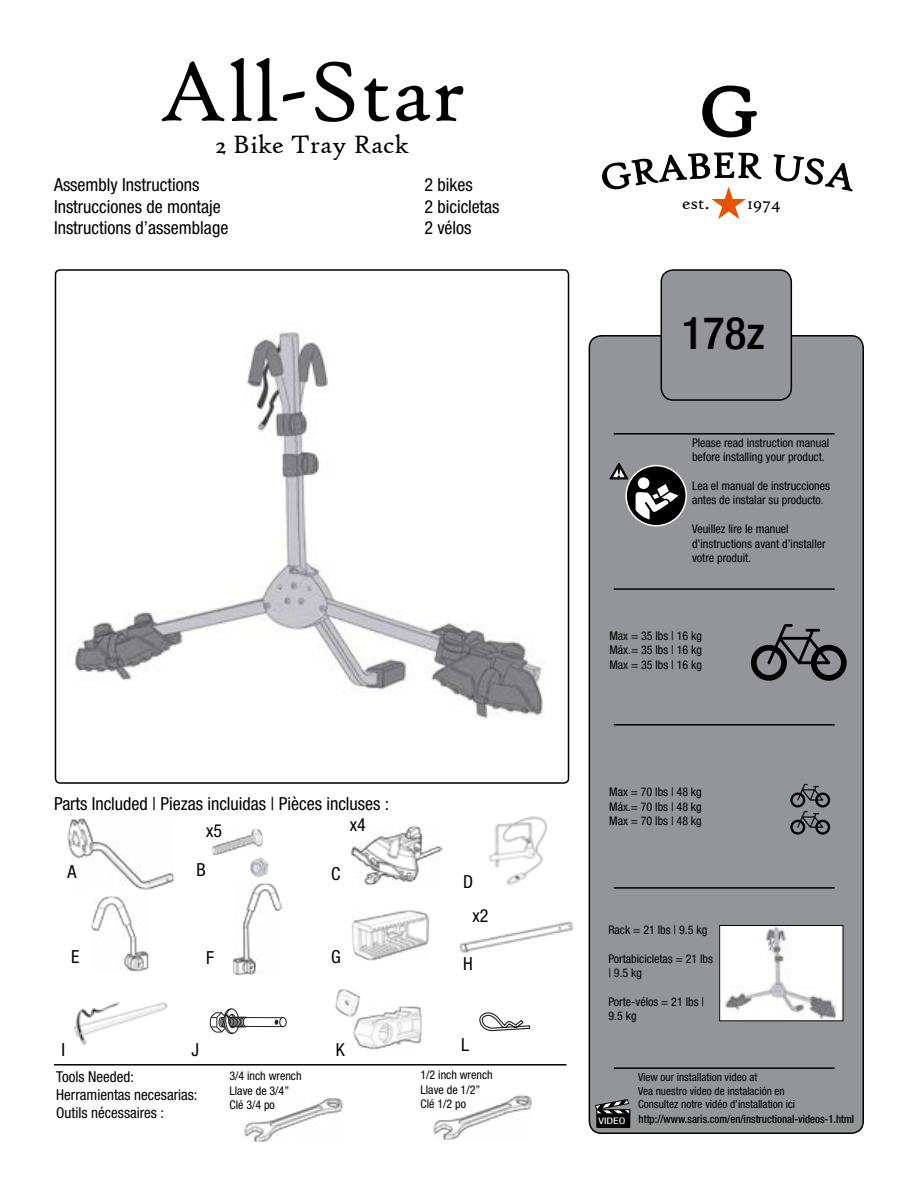
<style>
.page{position:relative;width:918px;height:1188px;background:#fff}
.page>*{position:absolute;margin:0;border:0;box-sizing:border-box;transform-origin:0 0}
.t1{font:90px "High Tower Text";color:#000}
.t2{font:500 condensed 45px "Helvetica Neue LT Std";color:#000}
.t3{font:27px "High Tower Text";color:#000}
.t4{font:19.2px "High Tower Text";color:#000}
.t5{font:condensed 18px/21.6px "Helvetica Neue LT Std";color:#000}
.t6{font:condensed 15px/18px "Helvetica Neue LT Std";color:#000}
.t7{font:condensed 12px/14.4px "Helvetica Neue LT Std";color:#000}
.t8{font:500 condensed 11.4px "Helvetica Neue LT Std";color:#000;scale:.94 1}
.t9{font:condensed 11.25px/13.5px "Helvetica Neue LT Std";color:#000}
.s1{font-weight:400;font-size:9px;color:#fff}
</style>
<div class="page">
<svg style="left:773px;top:154px;width:80px;height:38px"></svg>
<svg style="left:602px;top:85px;width:160px;height:134px"></svg>
<img style="left:74px;top:332px;width:471px;height:387px">
<div style="left:55px;top:269px;width:514px;height:515px;border:2px solid #000;border-radius:4px"></div>
<img style="left:67px;top:818px;width:108px;height:72px">
<img style="left:250px;top:858px;width:19px;height:20px">
<img style="left:351px;top:826px;width:91px;height:60px">
<img style="left:489px;top:817px;width:59px;height:69px">
<img style="left:91px;top:896px;width:58px;height:76px">
<img style="left:232px;top:883px;width:51px;height:92px">
<img style="left:351px;top:910px;width:79px;height:51px">
<img style="left:352px;top:1006px;width:70px;height:44px">
<img style="left:459px;top:921px;width:115px;height:32px">
<div style="left:589px;top:336px;width:274px;height:797px;background:#949598;border-radius:12px"></div>
<div style="left:589px;top:335px;width:275px;height:799px;border:2px solid #000;border-radius:12px"></div>
<div style="left:661px;top:270px;width:130px;height:130px;background:#949598;border-radius:12px"></div>
<div style="left:661px;top:269px;width:131px;height:132px;border:2px solid #000;border-radius:12px"></div>
<svg style="left:626px;top:466px;width:60px;height:60px"></svg>
<div style="left:625px;top:465px;width:62px;height:62px;border:2px solid #fff;border-radius:50%"></div>
<svg style="left:609px;top:462px;width:74px;height:60px"></svg>
<svg style="left:751px;top:624px;width:96px;height:57px"></svg>
<svg style="left:790px;top:784px;width:40px;height:51px"></svg>
<div style="left:597px;top:1110px;width:33px;height:17px;background:#000"></div>
<div style="left:596px;top:1109px;width:34px;height:19px;border:1px solid #000"></div>
<svg style="left:594px;top:1099px;width:37px;height:16px"></svg>
<hr style="left:614px;top:433px;width:221px;height:2px;background:#000">
<hr style="left:614px;top:588px;width:221px;height:2px;background:#000">
<hr style="left:614px;top:724px;width:221px;height:2px;background:#000">
<hr style="left:614px;top:887px;width:221px;height:2px;background:#000">
<hr style="left:614px;top:1067px;width:221px;height:2px;background:#000">
<img style="left:244px;top:1098px;width:100px;height:43px">
<img style="left:211px;top:829px;width:52px;height:29px">
<img style="left:74px;top:1002px;width:94px;height:43px">
<svg style="left:479px;top:1012px;width:52px;height:20px"></svg>
<img style="left:433px;top:1095px;width:100px;height:45px">
<hr style="left:54px;top:1064px;width:513px;height:2px;background:#000">
<img style="left:335px;top:989px;width:30px;height:29px">
<svg style="left:210px;top:1008px;width:77px;height:26px"></svg>
<img style="left:721px;top:927px;width:120px;height:92px">
<div style="left:719px;top:925px;width:124px;height:96px;border:1px solid #000"></div>
<h1 class="t1" style="left:158px;top:40px;width:309px">All-Star</h1>
<h3 class="t3" style="left:215px;top:129px;width:195px">2 Bike Tray Rack</h3>
<h3 class="t5" style="left:54px;top:174px;width:176px">Assembly Instructions<br>Instrucciones de montaje<br>Instructions d’assemblage</h3>
<h3 class="t5" style="left:424px;top:174px;width:77px">2 bikes<br>2 bicicletas<br>2 vélos</h3>
<h3 class="t5" style="left:54px;top:793px;width:337px">Parts Included | Piezas incluidas | Pièces incluses :</h3>
<h3 class="t5" style="left:206px;top:820px;width:17px">x5</h3>
<h3 class="t5" style="left:350px;top:814px;width:17px">x4</h3>
<h3 class="t5" style="left:197px;top:859px;width:11px">B</h3>
<h3 class="t5" style="left:68px;top:860px;width:10px">A</h3>
<h3 class="t5" style="left:331px;top:863px;width:11px">C</h3>
<h3 class="t5" style="left:463px;top:871px;width:12px">D</h3>
<h3 class="t5" style="left:472px;top:905px;width:17px">x2</h3>
<h3 class="t5" style="left:71px;top:946px;width:10px">E</h3>
<h3 class="t5" style="left:331px;top:946px;width:11px">G</h3>
<h3 class="t5" style="left:206px;top:947px;width:9px">F</h3>
<h3 class="t5" style="left:463px;top:953px;width:11px">H</h3>
<h3 class="t4" style="left:682px;top:192px;width:29px">est.</h3>
<h3 class="t4" style="left:747px;top:192px;width:35px">1974</h3>
<h2 class="t2" style="left:682px;top:306px;width:85px">178z</h2>
<p class="t7" style="left:692px;top:435px;width:139px">Please read instruction manual before installing your product.</p>
<p class="t7" style="left:692px;top:479px;width:139px">Lea el manual de instrucciones antes de instalar su producto.</p>
<p class="t7" style="left:692px;top:522px;width:135px">Veuillez lire le manuel d’instructions avant d’installer votre produit.</p>
<p class="t7" style="left:610px;top:628px;width:94px;text-align:justify">Max = 35 lbs | 16 kg Máx.= 35 lbs | 16 kg Max = 35 lbs | 16 kg</p>
<p class="t7" style="left:609px;top:785px;width:94px;text-align:justify">Max = 70 lbs | 48 kg Máx.= 70 lbs | 48 kg Max = 70 lbs | 48 kg</p>
<p class="t7" style="left:608px;top:922px;width:100px">Rack = 21 lbs | 9.5 kg</p>
<p class="t7" style="left:608px;top:951px;width:106px">Portabicicletas = 21 lbs | 9.5 kg</p>
<p class="t7" style="left:608px;top:994px;width:97px">Porte-vélos = 21 lbs |<br>9.5 kg</p>
<h3 class="t5" style="left:62px;top:1039px;width:5px">I</h3>
<h3 class="t5" style="left:192px;top:1039px;width:9px">J</h3>
<h3 class="t5" style="left:336px;top:1039px;width:10px">K</h3>
<h3 class="t5" style="left:461px;top:1034px;width:9px">L</h3>
<p class="t7" style="left:229px;top:1069px;width:74px">3/4 inch wrench<br>Llave de 3/4”<br>Clé 3/4 po</p>
<p class="t9" style="left:638px;top:1071px;width:159px">View our installation video at<br>Vea nuestro vídeo de instalación en<br>Consultez notre vidéo d’installation ici</p>
<p class="t7" style="left:421px;top:1068px;width:74px">1/2 inch wrench<br>Llave de 1/2”<br>Clé 1/2 po</p>
<p class="t6" style="left:56px;top:1068px;width:143px">Tools Needed:<br>Herramientas necesarias:<br>Outils nécessaires :</p>
<p class="t8" style="left:598px;top:1113px;width:274px"><span class="s1">VIDEO</span> http://www.saris.com/en/instructional-videos-1.html</p>
</div>
